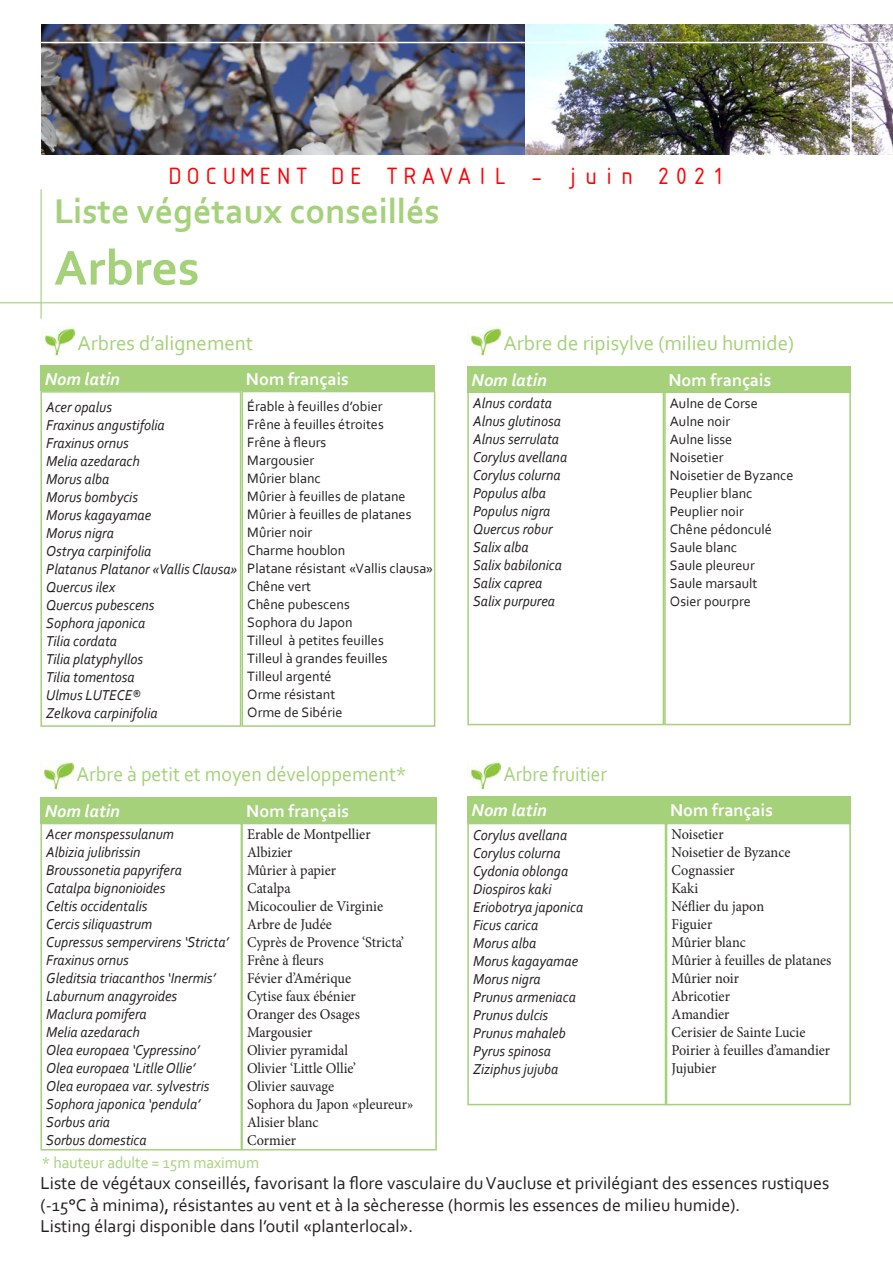
<style>
.page{position:relative;width:893px;height:1263px;background:#fff}
.page>*{position:absolute;margin:0;border:0;box-sizing:border-box;transform-origin:0 0}
.t1{font:700 51px "Corbel";color:#a4d17a}
.t2{font:700 36px "Corbel";color:#a4d17a}
.t3{font:25.5px "ISOCTEUR";color:#ff0004}
.t4{font:21px "Corbel";color:#a4d17a}
.t5{font:21px "Corbel";color:#a4d17a;scale:.95 1}
.t6{font:21px "Corbel";color:#a4d17a;scale:.92 1}
.t7{font:18px/21.6px "Corbel";color:#231f20}
.t8{font:700 18px "Corbel";color:#fff}
.t9{font:italic 700 18px "Corbel";color:#fff}
.t10{font:16.5px "Corbel";color:#a4d17a;scale:.95 1}
.t11{font:italic 15px/18px "Corbel";color:#231f20;scale:.95 1}
.t12{font:15px/18px "Minion Pro";color:#231f20;scale:.95 1}
.t13{font:14.25px/18px "Corbel";color:#231f20}
</style>
<div class="page">
<img style="left:42px;top:25px;width:851px;height:129px">
<hr style="left:0;top:42px;width:893px;height:1px;background:#fff">
<hr style="left:850px;top:25px;width:2px;height:129px;background:#fff">
<hr style="left:0;top:302px;width:893px;height:1px;background:#a4d17a">
<hr style="left:41px;top:189px;width:1px;height:130px;background:#a4d17a">
<img style="left:41px;top:326px;width:33px;height:31px">
<div style="left:40px;top:391px;width:201px;height:336px;border:2px solid #a4d17a"></div>
<div style="left:242px;top:391px;width:193px;height:336px;border:2px solid #a4d17a"></div>
<div style="left:41px;top:365px;width:201px;height:26px;background:#a4d17a"></div>
<div style="left:242px;top:365px;width:193px;height:26px;background:#a4d17a"></div>
<img style="left:467px;top:326px;width:33px;height:31px">
<div style="left:467px;top:391px;width:197px;height:334px;border:2px solid #a4d17a"></div>
<div style="left:467px;top:366px;width:197px;height:26px;background:#a4d17a"></div>
<div style="left:664px;top:366px;width:187px;height:26px;background:#a4d17a"></div>
<div style="left:664px;top:391px;width:187px;height:334px;border:2px solid #a4d17a"></div>
<img style="left:40px;top:761px;width:34px;height:30px">
<div style="left:40px;top:823px;width:202px;height:327px;border:2px solid #a4d17a"></div>
<div style="left:40px;top:797px;width:202px;height:26px;background:#a4d17a"></div>
<div style="left:242px;top:797px;width:194px;height:26px;background:#a4d17a"></div>
<div style="left:241px;top:823px;width:196px;height:327px;border:2px solid #a4d17a"></div>
<img style="left:467px;top:761px;width:33px;height:30px">
<div style="left:467px;top:823px;width:199px;height:282px;border:2px solid #a4d17a"></div>
<div style="left:467px;top:797px;width:199px;height:26px;background:#a4d17a"></div>
<div style="left:666px;top:797px;width:185px;height:26px;background:#a4d17a"></div>
<div style="left:666px;top:823px;width:185px;height:282px;border:2px solid #a4d17a"></div>
<h3 class="t3" style="left:166px;top:159px;width:562px">DOCUMENT DE TRAVAIL - juin 2021</h3>
<h2 class="t2" style="left:54px;top:189px;width:387px">Liste végétaux conseillés</h2>
<h1 class="t1" style="left:54px;top:236px;width:147px">Arbres</h1>
<h3 class="t4" style="left:77px;top:330px;width:177px">Arbres d’alignement</h3>
<h3 class="t4" style="left:503px;top:330px;width:292px">Arbre de ripisylve (milieu humide)</h3>
<p class="t9" style="left:45px;top:368px;width:77px">Nom latin</p>
<p class="t8" style="left:246px;top:368px;width:104px">Nom français</p>
<p class="t11" style="left:46px;top:397px;width:203px">Acer opalus<br>Fraxinus angustifolia<br>Fraxinus ornus<br>Melia azedarach<br>Morus alba<br>Morus bombycis<br>Morus kagayamae<br>Morus nigra<br>Ostrya carpinifolia<br>Platanus Platanor «Vallis Clausa»<br>Quercus ilex<br>Quercus pubescens<br>Sophora japonica<br>Tilia cordata<br>Tilia platyphyllos<br>Tilia tomentosa<br>Ulmus LUTECE®<br>Zelkova carpinifolia</p>
<p class="t13" style="left:247px;top:397px;width:187px">Érable à feuilles d’obier<br>Frêne à feuilles étroites<br>Frêne à fleurs<br>Margousier<br>Mûrier blanc<br>Mûrier à feuilles de platane<br>Mûrier à feuilles de platanes<br>Mûrier noir<br>Charme houblon<br>Platane résistant «Vallis clausa»<br>Chêne vert<br>Chêne pubescens<br>Sophora du Japon<br>Tilleul à petites feuilles<br>Tilleul à grandes feuilles<br>Tilleul argenté<br>Orme résistant<br>Orme de Sibérie</p>
<p class="t9" style="left:472px;top:369px;width:77px">Nom latin</p>
<p class="t8" style="left:668px;top:369px;width:104px">Nom français</p>
<p class="t13" style="left:670px;top:394px;width:125px">Aulne de Corse<br>Aulne noir<br>Aulne lisse<br>Noisetier<br>Noisetier de Byzance<br>Peuplier blanc<br>Peuplier noir<br>Chêne pédonculé<br>Saule blanc<br>Saule pleureur<br>Saule marsault<br>Osier pourpre</p>
<p class="t11" style="left:473px;top:393px;width:101px">Alnus cordata<br>Alnus glutinosa<br>Alnus serrulata<br>Corylus avellana<br>Corylus colurna<br>Populus alba<br>Populus nigra<br>Quercus robur<br>Salix alba<br>Salix babilonica<br>Salix caprea<br>Salix purpurea</p>
<h3 class="t5" style="left:77px;top:761px;width:349px">Arbre à petit et moyen développement*</h3>
<h3 class="t6" style="left:503px;top:761px;width:114px">Arbre fruitier</h3>
<p class="t9" style="left:45px;top:800px;width:77px">Nom latin</p>
<p class="t8" style="left:246px;top:800px;width:104px">Nom français</p>
<p class="t12" style="left:247px;top:825px;width:177px">Erable de Montpellier<br>Albizier<br>Mûrier à papier<br>Catalpa<br>Micocoulier de Virginie<br>Arbre de Judée<br>Cyprès de Provence ‘Stricta’<br>Frêne à fleurs<br>Févier d’Amérique<br>Cytise faux ébénier<br>Oranger des Osages<br>Margousier<br>Olivier pyramidal<br>Olivier ‘Little Ollie’<br>Olivier sauvage<br>Sophora du Japon «pleureur»<br>Alisier blanc<br>Cormier</p>
<p class="t11" style="left:46px;top:825px;width:194px">Acer monspessulanum<br>Albizia julibrissin<br>Broussonetia papyrifera<br>Catalpa bignonioides<br>Celtis occidentalis<br>Cercis siliquastrum<br>Cupressus sempervirens ‘Stricta’<br>Fraxinus ornus<br>Gleditsia triacanthos ‘Inermis’<br>Laburnum anagyroides<br>Maclura pomifera<br>Melia azedarach<br>Olea europaea ‘Cypressino’<br>Olea europaea ‘Litlle Ollie’<br>Olea europaea var. sylvestris<br>Sophora japonica ‘pendula’<br>Sorbus aria<br>Sorbus domestica</p>
<p class="t9" style="left:472px;top:799px;width:77px">Nom latin</p>
<p class="t8" style="left:670px;top:799px;width:104px">Nom français</p>
<p class="t12" style="left:671px;top:826px;width:170px">Noisetier<br>Noisetier de Byzance<br>Cognassier<br>Kaki<br>Néflier du japon<br>Figuier<br>Mûrier blanc<br>Mûrier à feuilles de platanes<br>Mûrier noir<br>Abricotier<br>Amandier<br>Cerisier de Sainte Lucie<br>Poirier à feuilles d’amandier<br>Jujubier</p>
<p class="t11" style="left:473px;top:825px;width:118px">Corylus avellana<br>Corylus colurna<br>Cydonia oblonga<br>Diospiros kaki<br>Eriobotrya japonica<br>Ficus carica<br>Morus alba<br>Morus kagayamae<br>Morus nigra<br>Prunus armeniaca<br>Prunus dulcis<br>Prunus mahaleb<br>Pyrus spinosa<br>Ziziphus jujuba</p>
<p class="t10" style="left:42px;top:1152px;width:230px">* hauteur adulte = 15m maximum</p>
<p class="t7" style="left:40px;top:1172px;width:790px">Liste de végétaux conseillés, favorisant la flore vasculaire du Vaucluse et privilégiant des essences rustiques (-15°C à minima), résistantes au vent et à la sècheresse (hormis les essences de milieu humide).<br>Listing élargi disponible dans l’outil «planterlocal».</p>
</div>
